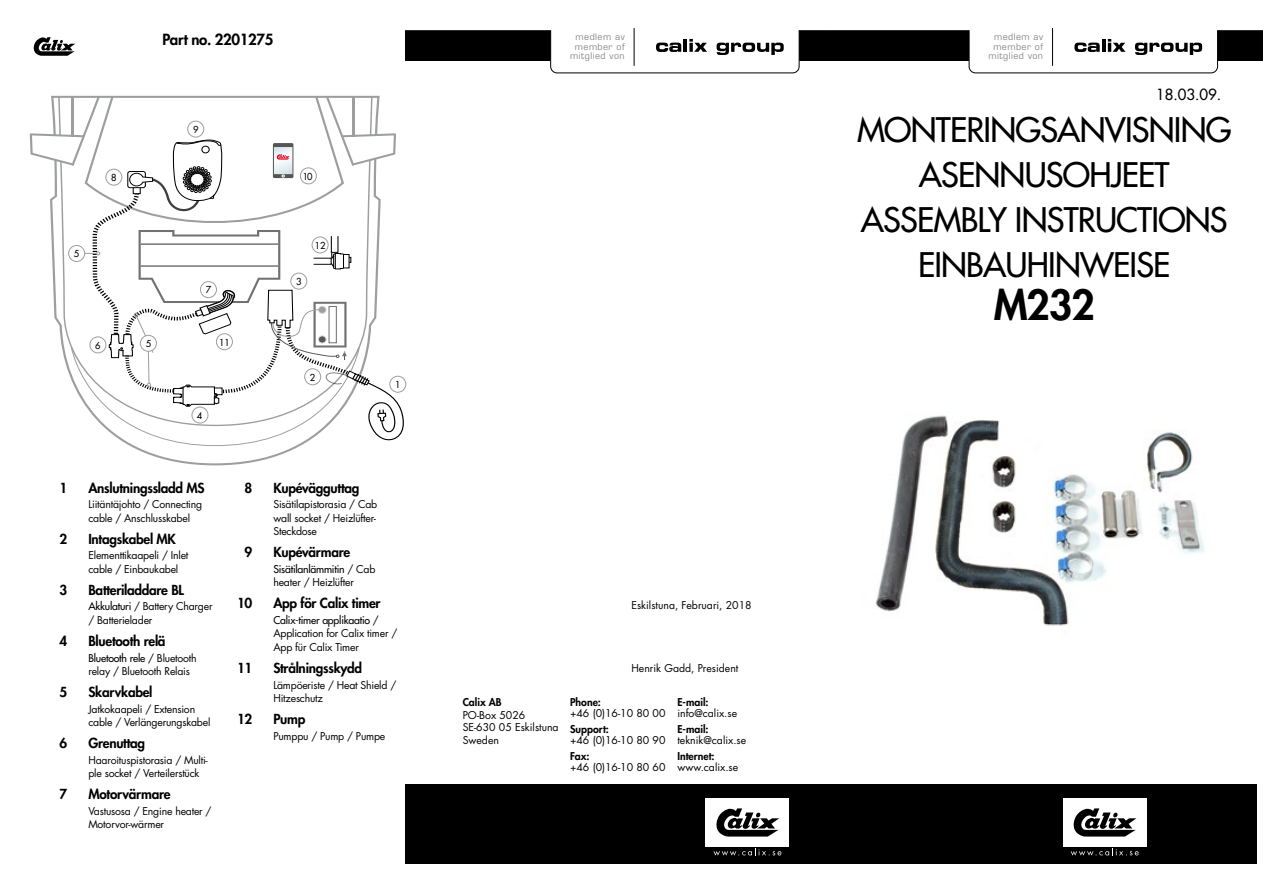
<style>
.page{position:relative;width:1263px;height:893px;background:#fff}
.page>*{position:absolute;margin:0;border:0;box-sizing:border-box;transform-origin:0 0}
.t1{font:800 40.5px "Futura Std";color:#000}
.t2{font:500 33px/45px "Futura Std";letter-spacing:-.025em;color:#000;text-align:center}
.t3{font:800 15px "Futura Std";letter-spacing:-.025em;color:#000}
.t4{font:500 15px "Futura Std";color:#000}
.t5{font:800 13.5px "Futura Std";letter-spacing:-.02em;color:#000}
.t6{font:10.5px/13.5px "Futura Std";letter-spacing:-.02em;color:#000}
.t7{font:10.5px/12.6px "Futura Std";color:#000}
.t8{font:800 10.5px "Futura Std";color:#000}
.t9{font:500 9.3px "Futura Std";color:#000}
.t10{font:8.85px/9.4px "Eurostile";letter-spacing:.05em;color:#87888a;text-align:right}
.s1{font-weight:500}
</style>
<div class="page">
<div style="left:406px;top:784px;width:851px;height:80px;background:#000"></div>
<div style="left:706px;top:798px;width:83px;height:49px;background:#fff"></div>
<svg style="left:713px;top:848px;width:68px;height:8px"></svg>
<svg style="left:716px;top:808px;width:63px;height:28px"></svg>
<svg style="left:406px;top:28px;width:857px;height:46px"></svg>
<svg style="left:33px;top:37px;width:42px;height:19px"></svg>
<div style="left:1063px;top:798px;width:83px;height:49px;background:#fff"></div>
<svg style="left:1071px;top:848px;width:68px;height:8px"></svg>
<svg style="left:1073px;top:808px;width:63px;height:28px"></svg>
<svg style="left:130px;top:446px;width:170px;height:20px"></svg>
<svg style="left:30px;top:95px;width:376px;height:351px"></svg>
<div style="left:69px;top:245px;width:16px;height:16px;background:#fff;border-radius:50%"></div>
<div style="left:68px;top:245px;width:17px;height:17px;border:1px solid #9c9e9f;border-radius:50%"></div>
<div style="left:140px;top:335px;width:16px;height:16px;background:#fff;border-radius:50%"></div>
<div style="left:140px;top:335px;width:17px;height:17px;border:1px solid #9c9e9f;border-radius:50%"></div>
<img style="left:875px;top:415px;width:330px;height:211px">
<h3 class="t3" style="left:162px;top:30px;width:112px">Part no. 2201275</h3>
<p class="t9" style="left:74px;top:248px;width:7px">5</p>
<p class="t9" style="left:111px;top:172px;width:7px">8</p>
<p class="t9" style="left:95px;top:339px;width:7px">6</p>
<p class="t9" style="left:146px;top:338px;width:7px">5</p>
<p class="t9" style="left:193px;top:124px;width:7px">9</p>
<p class="t9" style="left:206px;top:284px;width:7px">7</p>
<p class="t9" style="left:219px;top:336px;width:12px">11</p>
<p class="t9" style="left:197px;top:410px;width:7px">4</p>
<p class="t9" style="left:303px;top:170px;width:11px">10</p>
<p class="t9" style="left:296px;top:276px;width:7px">3</p>
<p class="t9" style="left:315px;top:240px;width:12px">12</p>
<p class="t9" style="left:310px;top:371px;width:7px">2</p>
<p class="t9" style="left:395px;top:379px;width:7px">1</p>
<p class="t5" style="left:60px;top:479px;width:9px">1</p>
<p class="t5" style="left:88px;top:479px;width:118px">Anslutningssladd MS</p>
<p class="t6" style="left:88px;top:498px;width:115px">Liitäntäjohto / Connecting cable / Anschlusskabel</p>
<p class="t5" style="left:60px;top:530px;width:9px">2</p>
<p class="t5" style="left:88px;top:530px;width:89px">Intagskabel MK</p>
<p class="t6" style="left:88px;top:549px;width:102px">Elementtikaapeli / Inlet cable / Einbaukabel</p>
<p class="t5" style="left:60px;top:581px;width:9px">3</p>
<p class="t5" style="left:88px;top:581px;width:97px">Batteriladdare BL</p>
<p class="t6" style="left:88px;top:600px;width:126px"><span class="s1">Akkulaturi</span> / Battery Charger / Batterielader</p>
<p class="t5" style="left:60px;top:632px;width:9px">4</p>
<p class="t5" style="left:88px;top:632px;width:79px">Bluetooth relä</p>
<p class="t6" style="left:88px;top:651px;width:110px"><span class="s1">Bluetooth rele</span> / Bluetooth relay / Bluetooth Relais</p>
<p class="t5" style="left:60px;top:683px;width:9px">5</p>
<p class="t5" style="left:88px;top:683px;width:66px">Skarvkabel</p>
<p class="t6" style="left:88px;top:702px;width:123px">Jatkokaapeli / Extension cable / Verlängerungskabel</p>
<p class="t5" style="left:60px;top:735px;width:9px">6</p>
<p class="t5" style="left:88px;top:735px;width:58px">Grenuttag</p>
<p class="t6" style="left:88px;top:753px;width:121px">Haaroituspistorasia / Multi&shy;ple socket / Verteilerstück</p>
<p class="t5" style="left:60px;top:786px;width:9px">7</p>
<p class="t5" style="left:88px;top:786px;width:84px">Motorvärmare</p>
<p class="t6" style="left:88px;top:804px;width:125px">Vastusosa / Engine heater /<br>Motorvor-wärmer</p>
<p class="t5" style="left:245px;top:479px;width:9px">8</p>
<p class="t5" style="left:273px;top:479px;width:87px">Kupévägguttag</p>
<p class="t6" style="left:273px;top:498px;width:105px;text-align:justify">Sisätilapistorasia / Cab wall socket / Heizlüfter-Steckdose</p>
<p class="t5" style="left:245px;top:544px;width:9px">9</p>
<p class="t5" style="left:273px;top:544px;width:78px">Kupévärmare</p>
<p class="t6" style="left:273px;top:562px;width:104px"><span class="s1">Sisätilanlämmitin</span> / Cab heater / Heizlüfter</p>
<p class="t5" style="left:237px;top:595px;width:17px">10</p>
<p class="t5" style="left:273px;top:595px;width:109px">App för Calix timer</p>
<p class="t6" style="left:273px;top:613px;width:125px"><span class="s1">Calix-timer applikaatio</span> /<br>Application for Calix timer /<br>App für Calix Timer</p>
<p class="t5" style="left:237px;top:659px;width:17px">11</p>
<p class="t5" style="left:273px;top:659px;width:90px">Strålningsskydd</p>
<p class="t6" style="left:273px;top:678px;width:124px">Lämpöeriste / Heat Shield /<br>Hitzeschutz</p>
<p class="t5" style="left:237px;top:710px;width:17px">12</p>
<p class="t5" style="left:273px;top:710px;width:33px">Pump</p>
<p class="t6" style="left:273px;top:729px;width:113px">Pumppu / Pump / Pumpe</p>
<p class="t10" style="left:570px;top:32px;width:56px">medlem av member of mitglied von</p>
<p class="t7" style="left:631px;top:599px;width:122px">Eskilstuna, Februari, 2018</p>
<p class="t8" style="left:463px;top:696px;width:41px">Calix AB</p>
<p class="t7" style="left:463px;top:709px;width:98px">PO-Box 5026<br>SE-630 05 Eskilstuna<br>Sweden</p>
<p class="t7" style="left:631px;top:662px;width:108px">Henrik Gadd, President</p>
<p class="t8" style="left:570px;top:696px;width:32px">Phone:</p>
<p class="t6" style="left:570px;top:707px;width:97px">+46 (0)16-10 80 00</p>
<p class="t8" style="left:570px;top:722px;width:40px">Support:</p>
<p class="t6" style="left:570px;top:734px;width:97px">+46 (0)16-10 80 90</p>
<p class="t8" style="left:570px;top:749px;width:21px">Fax:</p>
<p class="t6" style="left:570px;top:760px;width:97px">+46 (0)16-10 80 60</p>
<p class="t8" style="left:677px;top:696px;width:33px">E-mail:</p>
<p class="t7" style="left:677px;top:707px;width:61px">info@calix.se</p>
<p class="t8" style="left:677px;top:722px;width:33px">E-mail:</p>
<p class="t7" style="left:677px;top:734px;width:70px">teknik@calix.se</p>
<p class="t8" style="left:677px;top:749px;width:39px">Internet:</p>
<p class="t7" style="left:677px;top:761px;width:62px">www.calix.se</p>
<p class="t10" style="left:988px;top:32px;width:56px">medlem av member of mitglied von</p>
<h3 class="t4" style="left:1156px;top:85px;width:67px">18.03.09.</h3>
<h2 class="t2" style="left:857px;top:107px;width:376px">MONTERINGSANVISNING<br>ASENNUSOHJEET<br>ASSEMBLY INSTRUCTIONS<br>EINBAUHINWEISE</h2>
<h1 class="t1" style="left:994px;top:280px;width:103px">M232</h1>
</div>
